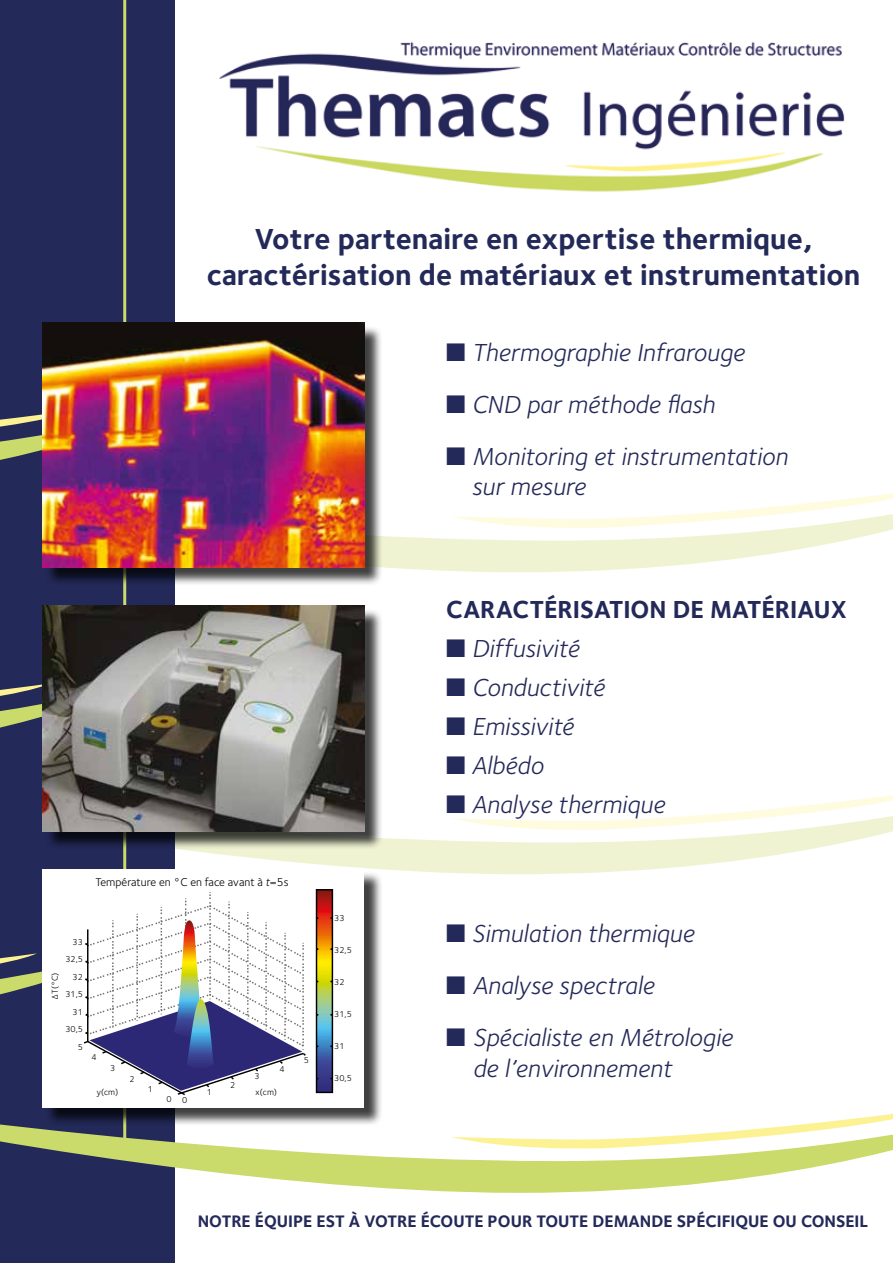
<style>
.page{position:relative;width:893px;height:1263px;background:#fff}
.page>*{position:absolute;margin:0;border:0;box-sizing:border-box;transform-origin:0 0}
.t1{font:700 30px/36px "Foundry Sterling";color:#232958;text-align:center}
.t2{font:italic 25.5px/30.6px "Foundry Sterling";color:#232958}
.t3{font:700 25.5px "Foundry Sterling";color:#232958}
.t4{font:700 17.25px "Foundry Sterling";color:#232958}
.t5{font:11.7px "Foundry Sterling";color:#000}
.t6{font:8.7px/17.5px "Foundry Sterling";color:#000;text-align:right}
.s1{font-style:italic}
</style>
<div class="page">
<svg style="left:174px;top:831px;width:719px;height:43px;fill:#eff3d2"></svg>
<svg style="left:453px;top:795px;width:440px;height:36px"></svg>
<svg style="left:383px;top:529px;width:510px;height:43px;fill:#eff3d2"></svg>
<svg style="left:453px;top:493px;width:440px;height:36px"></svg>
<div style="left:0;top:0;width:174px;height:1263px;background:#232958"></div>
<hr style="left:123px;top:0;width:3px;height:1144px;background:#cada6b">
<svg style="left:0;top:396px;width:43px;height:98px"></svg>
<svg style="left:0;top:669px;width:43px;height:98px"></svg>
<div style="left:45px;top:325px;width:338px;height:261px;background:#000;opacity:.75"></div>
<img style="left:43px;top:323px;width:321px;height:244px">
<div style="left:45px;top:608px;width:338px;height:242px;background:#000;opacity:.75"></div>
<img style="left:43px;top:606px;width:321px;height:225px">
<div style="left:45px;top:871px;width:338px;height:255px;background:#000;opacity:.75"></div>
<div style="left:43px;top:869px;width:321px;height:238px;background:#fff"></div>
<svg style="left:315px;top:889px;width:19px;height:205px;background:#8a7958"></svg>
<svg style="left:0;top:892px;width:306px;height:203px"></svg>
<img style="left:219px;top:41px;width:626px;height:151px">
<svg style="left:0;top:1095px;width:893px;height:98px"></svg>
<svg style="left:451px;top:1109px;width:442px;height:41px"></svg>
<p class="t1" style="left:207px;top:221px;width:655px">VOTRE PARTENAIRE EN EXPERTISE THERMIQUE,<br>CARACTÉRISATION DE MATÉRIAUX ET INSTRUMENTATION</p>
<p class="t2" style="left:446px;top:336px;width:300px">■ Thermographie Infrarouge</p>
<p class="t2" style="left:446px;top:388px;width:270px">■ CND par méthode flash</p>
<p class="t2" style="left:472px;top:440px;width:318px;text-indent:-26px">■ Monitoring et instrumentation sur mesure</p>
<p class="t5" style="left:96px;top:874px;width:195px">Température en °C en face avant à <span class="s1">t</span>=5s</p>
<p class="t6" style="left:65px;top:933px;width:19px">33<br>32,5<br>32<br>31,5<br>31<br>30,5<br>5</p>
<p class="t6" style="left:46px;top:1000px;width:29px;rotate:-90deg">∆T(°C)</p>
<p class="t6" style="left:91px;top:1048px;width:7px">4</p>
<p class="t6" style="left:110px;top:1059px;width:7px">3</p>
<p class="t6" style="left:280px;top:1060px;width:7px">4</p>
<p class="t6" style="left:255px;top:1067px;width:7px">3</p>
<p class="t6" style="left:130px;top:1070px;width:7px">2</p>
<p class="t6" style="left:230px;top:1076px;width:7px">2</p>
<p class="t6" style="left:148px;top:1080px;width:7px">1</p>
<p class="t6" style="left:97px;top:1083px;width:23px">y(cm)</p>
<p class="t6" style="left:256px;top:1083px;width:23px">x(cm)</p>
<p class="t6" style="left:207px;top:1083px;width:7px">1</p>
<p class="t6" style="left:166px;top:1090px;width:22px">0 0</p>
<p class="t6" style="left:304px;top:1051px;width:7px">5</p>
<p class="t6" style="left:334px;top:909px;width:12px">33</p>
<p class="t6" style="left:334px;top:941px;width:19px">32,5</p>
<p class="t6" style="left:334px;top:973px;width:12px">32</p>
<p class="t6" style="left:334px;top:1005px;width:19px">31,5</p>
<p class="t6" style="left:334px;top:1037px;width:12px">31</p>
<p class="t6" style="left:334px;top:1069px;width:19px">30,5</p>
<p class="t3" style="left:446px;top:591px;width:402px">CARACTÉRISATION DE MATÉRIAUX</p>
<p class="t2" style="left:446px;top:632px;width:135px">■ Diffusivité</p>
<p class="t2" style="left:446px;top:671px;width:160px">■ Conductivité</p>
<p class="t2" style="left:446px;top:710px;width:129px">■ Emissivité</p>
<p class="t2" style="left:446px;top:749px;width:99px">■ Albédo</p>
<p class="t2" style="left:446px;top:788px;width:220px">■ Analyse thermique</p>
<p class="t2" style="left:446px;top:918px;width:250px">■ Simulation thermique</p>
<p class="t2" style="left:446px;top:970px;width:210px">■ Analyse spectrale</p>
<p class="t2" style="left:473px;top:1021px;width:262px;text-indent:-26px">■ Spécialiste en Métrologie de l’environnement</p>
<p class="t4" style="left:198px;top:1209px;width:672px">NOTRE ÉQUIPE EST À VOTRE ÉCOUTE POUR TOUTE DEMANDE SPÉCIFIQUE OU CONSEIL</p>
</div>
